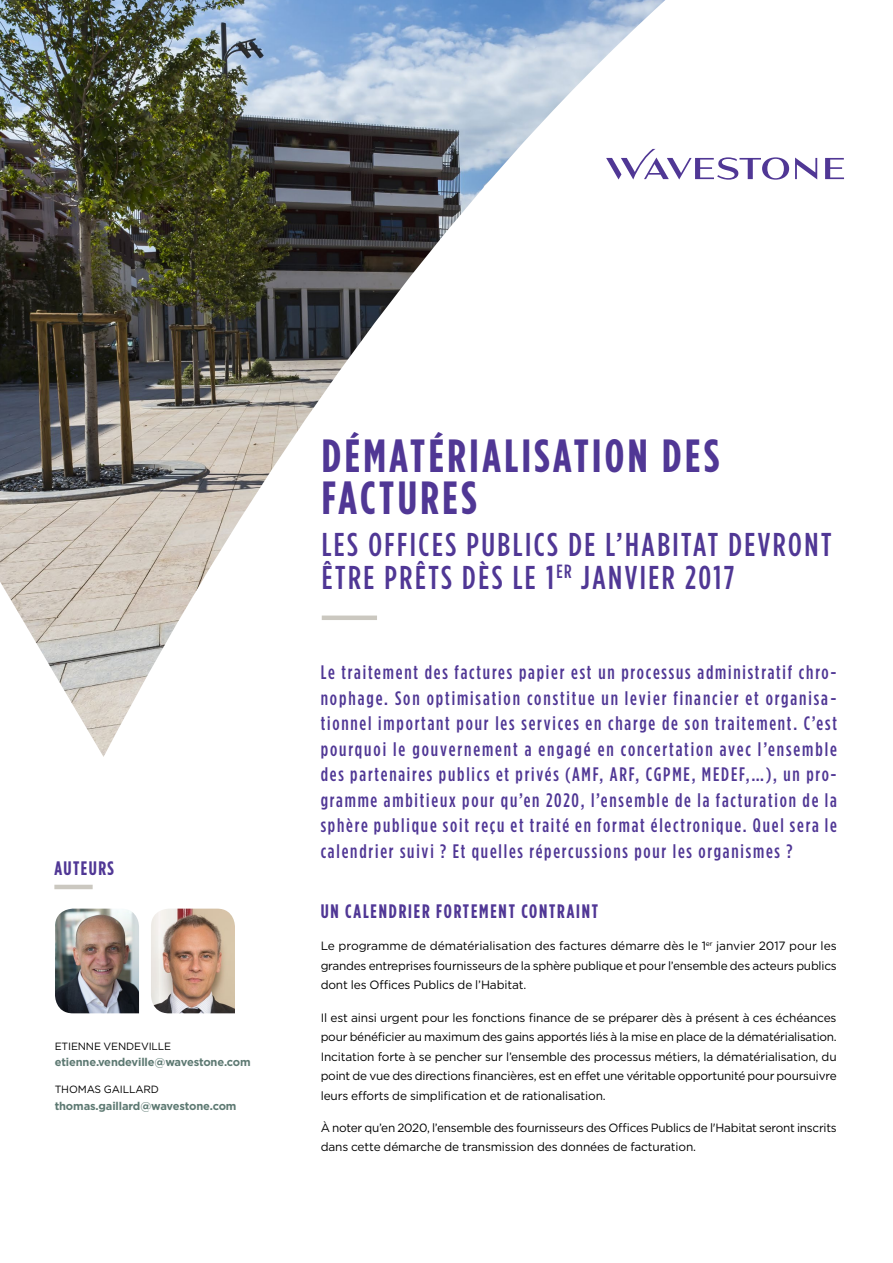
<style>
.page{position:relative;width:893px;height:1263px;background:#fff}
.page>*{position:absolute;margin:0;border:0;box-sizing:border-box;transform-origin:0 0}
.t1{font:700 46.5px/42px "Gotham Condensed";letter-spacing:.075em;color:#503795}
.t2{font:500 33px/33px "Gotham Condensed";letter-spacing:.075em;color:#503795}
.t3{font:500 19.5px/25.5px "Gotham Condensed";letter-spacing:.095em;color:#503795;text-align:justify}
.t4{font:700 19.5px "Gotham Condensed";letter-spacing:.095em;color:#503795}
.t5{font:700 19.5px "Gotham Condensed";letter-spacing:.075em;color:#503795}
.t6{font:12px/19.5px "Gotham";letter-spacing:-.015em;color:#000;text-align:justify}
.t7{font:700 11.25px "Gotham";letter-spacing:-.01em;color:#5d7972}
.t8{font:10.5px "Gotham";letter-spacing:-.01em;color:#000}
</style>
<div class="page">
<img style="left:0;top:0;width:665px;height:757px">
<img style="left:55px;top:909px;width:84px;height:104px">
<img style="left:151px;top:909px;width:84px;height:104px">
<svg style="left:825px;top:158px;width:19px;height:21px"></svg>
<svg style="left:795px;top:158px;width:22px;height:21px"></svg>
<svg style="left:606px;top:149px;width:183px;height:31px"></svg>
<div style="left:322px;top:615px;width:55px;height:5px;background:#cbc8c0"></div>
<hr style="left:54px;top:885px;width:39px;height:4px;background:#cbc8c0">
<h3 class="t5" style="left:54px;top:857px;width:61px">AUTEURS</h3>
<p class="t8" style="left:55px;top:1039px;width:118px">ETIENNE VENDEVILLE</p>
<p class="t7" style="left:55px;top:1055px;width:198px">etienne.vendeville@wavestone.com</p>
<p class="t8" style="left:55px;top:1083px;width:106px">THOMAS GAILLARD</p>
<p class="t7" style="left:55px;top:1098px;width:183px">thomas.gaillard@wavestone.com</p>
<h1 class="t1" style="left:322px;top:434px;width:399px">DÉMATÉRIALISATION DES<br>FACTURES</h1>
<h2 class="t2" style="left:322px;top:527px;width:511px">LES OFFICES PUBLICS DE L’HABITAT DEVRONT<br>ÊTRE PRÊTS DÈS LE 1<sup>ER</sup> JANVIER 2017</h2>
<p class="t3" style="left:321px;top:660px;width:518px">Le traitement des factures papier est un processus administratif chro&shy;nophage. Son optimisation constitue un levier financier et organisa&shy;tionnel important pour les services en charge de son traitement. C’est pourquoi le gouvernement a engagé en concertation avec l’ensemble des partenaires publics et privés (AMF, ARF, CGPME, MEDEF,…), un pro&shy;gramme ambitieux pour qu’en 2020, l’ensemble de la facturation de la sphère publique soit reçu et traité en format électronique. Quel sera le calendrier suivi ? Et quelles répercussions pour les organismes ?</p>
<h3 class="t4" style="left:321px;top:900px;width:279px">UN CALENDRIER FORTEMENT CONTRAINT</h3>
<p class="t6" style="left:321px;top:936px;width:518px">Le programme de dématérialisation des factures démarre dès le 1<sup>er</sup> janvier 2017 pour les grandes entreprises fournisseurs de la sphère publique et pour l’ensemble des acteurs publics dont les Offices Publics de l’Habitat.</p>
<p class="t6" style="left:321px;top:1007px;width:518px">Il est ainsi urgent pour les fonctions finance de se préparer dès à présent à ces échéances pour bénéficier au maximum des gains apportés liés à la mise en place de la dématérialisation.<br>Incitation forte à se pencher sur l’ensemble des processus métiers, la dématérialisation, du point de vue des directions financières, est en effet une véritable opportunité pour poursuivre leurs efforts de simplification et de rationalisation.</p>
<p class="t6" style="left:321px;top:1118px;width:518px">À noter qu’en 2020, l’ensemble des fournisseurs des Offices Publics de l'Habitat seront inscrits dans cette démarche de transmission des données de facturation.</p>
</div>
